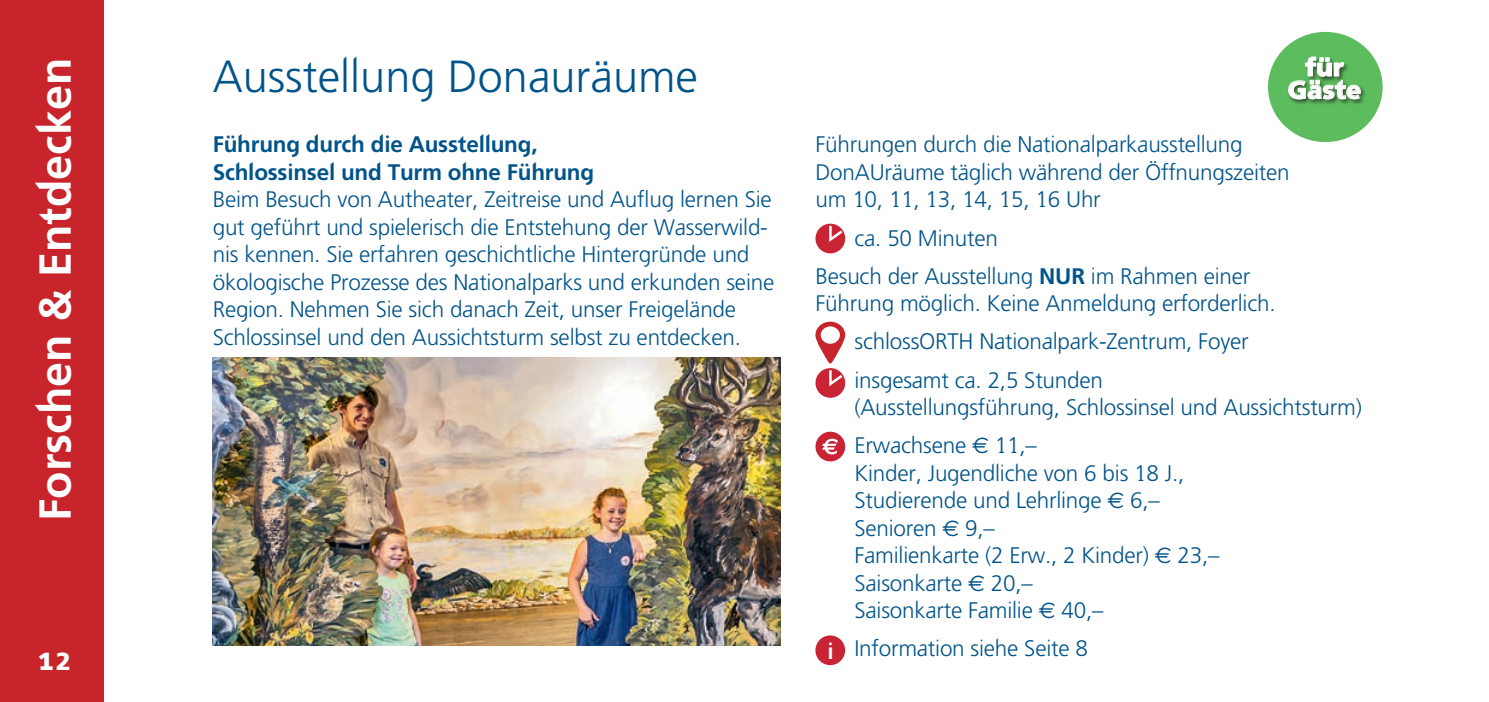
<style>
.page{position:relative;width:1489px;height:702px;background:#fff}
.page>*{position:absolute;margin:0;border:0;box-sizing:border-box;transform-origin:0 0}
.t1{font:300 45px "Freeway";color:#01548a}
.t2{font:44.75px "Freeway Demi";color:#fff}
.t3{font:900 25px "Freeway";color:#fff}
.t4{font:900 24.75px "Freeway";color:#fff}
.t5{font:300 22.5px/27.5px "Freeway";letter-spacing:-.01em;color:#01548a}
.t6{font:22.5px/27.5px "Freeway Demi";letter-spacing:-.01em;color:#01548a}
.t7{font:22.5px "Freeway Demi";color:#fff}
.s1{font-family:"Freeway Demi";font-weight:400}
.s2{font-family:"Euro Sans";font-weight:400}
</style>
<div class="page">
<div style="left:815px;top:635px;width:30px;height:30px;background:#c82434;border-radius:50%"></div>
<div style="left:815px;top:368px;width:30px;height:30px;background:#c82434;border-radius:50%"></div>
<div style="left:815px;top:224px;width:30px;height:29px;background:#c82434;border-radius:50%"></div>
<svg style="left:829px;top:224px;width:16px;height:20px"></svg>
<div style="left:815px;top:431px;width:30px;height:30px;background:#c82434;border-radius:50%"></div>
<svg style="left:822px;top:438px;width:15px;height:16px"></svg>
<img style="left:213px;top:357px;width:567px;height:288px">
<div style="left:0;top:0;width:104px;height:702px;background:#c8242b"></div>
<svg style="left:815px;top:322px;width:30px;height:67px"></svg>
<div style="left:1267px;top:32px;width:115px;height:110px;background:#5cbc5e;border-radius:50%"></div>
<div style="left:1286px;top:56px;width:80px;height:49px;background:#231f20;opacity:.75"></div>
<svg style="left:1287px;top:56px;width:74px;height:44px"></svg>
<h1 class="t1" style="left:213px;top:51px;width:487px">Ausstellung Donauräume</h1>
<h2 class="t2" style="left:31px;top:521px;width:465px;rotate:-90deg">Forschen &amp; Entdecken</h2>
<p class="t3" style="left:1304px;top:52px;width:40px">für</p>
<p class="t3" style="left:1287px;top:75px;width:75px">Gäste</p>
<p class="t6" style="left:213px;top:131px;width:383px">Führung durch die Ausstellung,<br>Schlossinsel und Turm ohne Führung</p>
<p class="t5" style="left:213px;top:186px;width:563px">Beim Besuch von Autheater, Zeitreise und Auflug lernen Sie gut geführt und spielerisch die Entstehung der Wasserwild&shy;nis kennen. Sie erfahren geschichtliche Hintergründe und ökologische Prozesse des Nationalparks und erkunden seine Region. Nehmen Sie sich danach Zeit, unser Freigelände Schlossinsel und den Aussichtsturm selbst zu entdecken.</p>
<p class="t5" style="left:815px;top:131px;width:475px">Führungen durch die Nationalparkausstellung<br>DonAUräume täglich während der Öffnungszeiten um 10, 11, 13, 14, 15, 16 Uhr</p>
<p class="t5" style="left:815px;top:218px;width:436px;line-height:38.2px;text-indent:39px">ca. 50 Minuten<br>Besuch der Ausstellung <span class="s1">NUR</span> im Rahmen einer</p>
<p class="t5" style="left:854px;top:284px;width:422px;line-height:38.2px;text-indent:-39px">Führung möglich. Keine Anmeldung erforderlich. schlossORTH Nationalpark-Zentrum, Foyer insgesamt ca. 2,5 Stunden</p>
<p class="t5" style="left:854px;top:388px;width:509px;line-height:38.2px">(Ausstellungsführung, Schlossinsel und Aussichtsturm)<br>Erwachsene <span class="s2">E</span> 11,–</p>
<p class="t5" style="left:854px;top:459px;width:366px">Kinder, Jugendliche von 6 bis 18 J.,<br>Studierende und Lehrlinge <span class="s2">E</span> 6,–<br>Senioren <span class="s2">E</span> 9,–<br>Familienkarte (2 Erw., 2 Kinder) <span class="s2">E</span> 23,–<br>Saisonkarte <span class="s2">E</span> 20,–<br>Saisonkarte Familie <span class="s2">E</span> 40,–</p>
<p class="t5" style="left:854px;top:634px;width:235px">Information siehe Seite 8</p>
<p class="t7" style="left:827px;top:638px;width:8px">i</p>
<p class="t4" style="left:37px;top:646px;width:35px">12</p>
</div>
